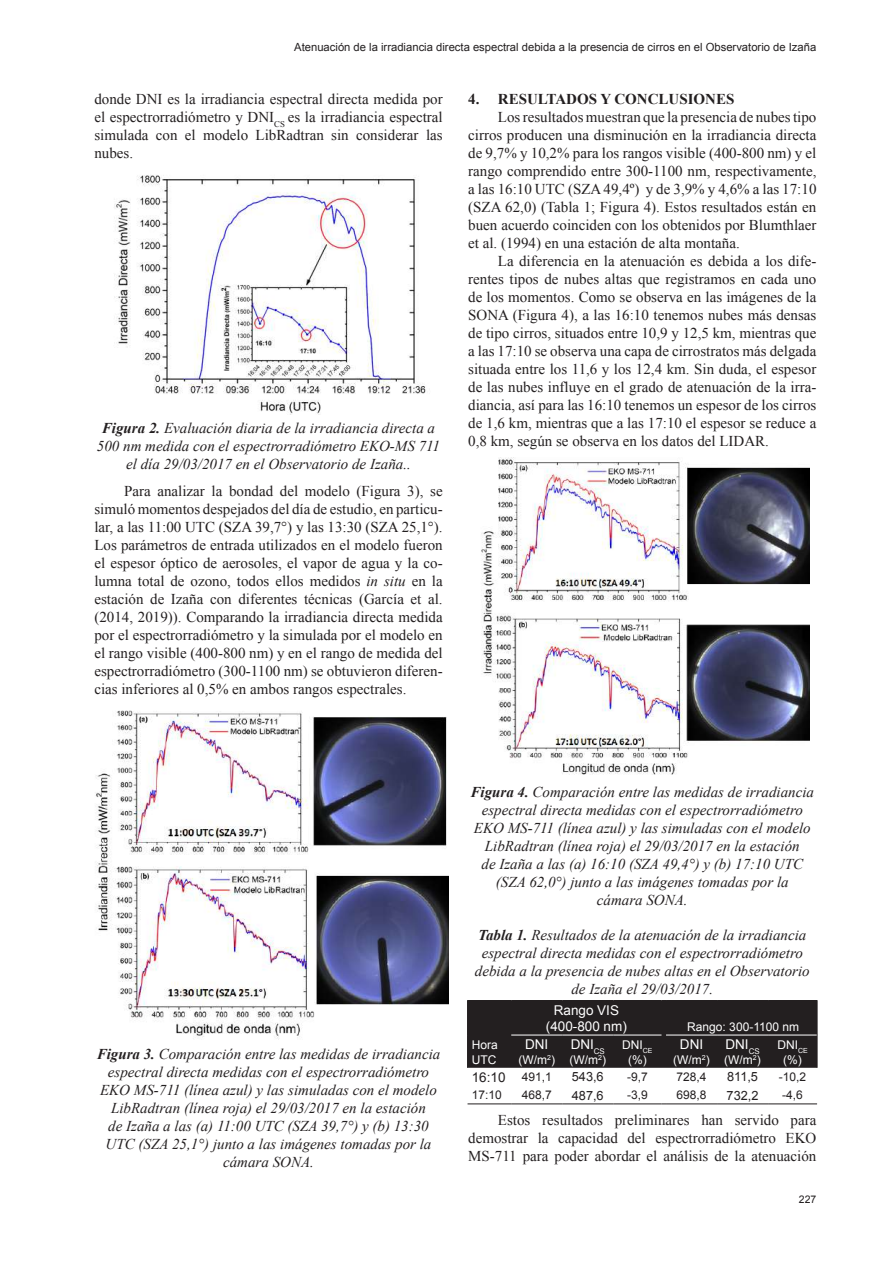
<style>
.page{position:relative;width:893px;height:1263px;background:#fff}
.page>*{position:absolute;margin:0;border:0;box-sizing:border-box;transform-origin:0 0}
.t1{font:15px/18px "Times New Roman";color:#231f20;text-align:justify}
.t2{font:italic 15px/18px "Times New Roman";color:#231f20;text-align:center}
.t3{font:700 15px "Times New Roman";color:#231f20}
.t4{font:13.5px/16.2px "Arial";color:#fff;text-align:center}
.t5{font:13.5px "Arial";color:#231f20}
.t6{font:12.75px "Arial";color:#231f20}
.t7{font:12px/14.4px "Arial";color:#fff;text-align:center}
.t8{font:12px "Arial";color:#231f20}
.t9{font:11.25px "Arial";color:#231f20}
.t10{font:10.5px "Arial";color:#231f20}
.s1{font-weight:700}
.s2{font-style:italic}
.s3{font-size:12px}
</style>
<div class="page">
<img style="left:114px;top:175px;width:312px;height:239px">
<img style="left:95px;top:710px;width:353px;height:330px">
<img style="left:481px;top:457px;width:328px;height:318px">
<hr style="left:467px;top:1000px;width:44px;height:1px;background:#231f20">
<hr style="left:467px;top:1001px;width:1px;height:34px;background:#231f20">
<div style="left:468px;top:1000px;width:349px;height:68px;background:#231f20"></div>
<hr style="left:666px;top:1000px;width:51px;height:1px;background:#231f20">
<hr style="left:717px;top:1000px;width:51px;height:1px;background:#231f20">
<hr style="left:768px;top:1000px;width:49px;height:1px;background:#231f20">
<hr style="left:817px;top:1001px;width:1px;height:34px;background:#231f20">
<hr style="left:467px;top:1035px;width:1px;height:33px;background:#231f20">
<hr style="left:817px;top:1035px;width:1px;height:33px;background:#231f20">
<hr style="left:468px;top:1103px;width:43px;height:1px;background:#231f20">
<hr style="left:511px;top:1103px;width:51px;height:1px;background:#231f20">
<hr style="left:562px;top:1103px;width:51px;height:1px;background:#231f20">
<hr style="left:613px;top:1103px;width:48px;height:1px;background:#231f20">
<hr style="left:666px;top:1103px;width:51px;height:1px;background:#231f20">
<hr style="left:717px;top:1103px;width:51px;height:1px;background:#231f20">
<hr style="left:768px;top:1103px;width:49px;height:1px;background:#231f20">
<hr style="left:511px;top:1035px;width:51px;height:1px;background:#fff">
<hr style="left:562px;top:1035px;width:51px;height:1px;background:#fff">
<hr style="left:613px;top:1035px;width:48px;height:1px;background:#fff">
<hr style="left:666px;top:1035px;width:51px;height:1px;background:#fff">
<hr style="left:717px;top:1035px;width:51px;height:1px;background:#fff">
<hr style="left:768px;top:1035px;width:49px;height:1px;background:#fff">
<p class="t9" style="left:294px;top:40px;width:524px">Atenuación de la irradiancia directa espectral debida a la presencia de cirros en el Observatorio de Izaña</p>
<p class="t1" style="left:94px;top:90px;width:350px">donde DNI es la irradiancia espectral directa medida por el espectrorradiómetro y DNI<sub>CS</sub> es la irradiancia espectral simulada con el modelo LibRadtran sin considerar las nubes.</p>
<p class="t2" style="left:97px;top:418px;width:345px"><span class="s1">Figura 2.</span> Evaluación diaria de la irradiancia directa a<br>500 nm medida con el espectrorradiómetro EKO-MS 711 el día 29/03/2017 en el Observatorio de Izaña..</p>
<p class="t1" style="left:94px;top:481px;width:350px;text-indent:30px">Para analizar la bondad del modelo (Figura 3), se simuló momentos despejados del día de estudio, en particu&shy;lar, a las 11:00 UTC (SZA 39,7°) y las 13:30 (SZA 25,1°).<br>Los parámetros de entrada utilizados en el modelo fueron el espesor óptico de aerosoles, el vapor de agua y la co&shy;lumna total de ozono, todos ellos medidos <span class="s2">in situ</span> en la estación de Izaña con diferentes técnicas (García et al. (2014, 2019)). Comparando la irradiancia directa medida por el espectrorradiómetro y la simulada por el modelo en el rango visible (400-800 nm) y en el rango de medida del espectrorradiómetro (300-1100 nm) se obtuvieron diferen&shy;cias inferiores al 0,5% en ambos rangos espectrales.</p>
<p class="t3" style="left:468px;top:88px;width:268px">4. RESULTADOS Y CONCLUSIONES</p>
<p class="t1" style="left:468px;top:107px;width:350px;text-indent:30px">Los resultados muestran que la presencia de nubes tipo cirros producen una disminución en la irradiancia directa de 9,7% y 10,2% para los rangos visible (400-800 nm) y el rango comprendido entre 300-1100 nm, respectivamente, a las 16:10 UTC (SZA 49,4º) y de 3,9% y 4,6% a las 17:10 (SZA 62,0) (Tabla 1; Figura 4). Estos resultados están en buen acuerdo coinciden con los obtenidos por Blumthlaer et al. (1994) en una estación de alta montaña.</p>
<p class="t1" style="left:468px;top:251px;width:350px;text-indent:30px">La diferencia en la atenuación es debida a los dife&shy;rentes tipos de nubes altas que registramos en cada uno de los momentos. Como se observa en las imágenes de la SONA (Figura 4), a las 16:10 tenemos nubes más densas de tipo cirros, situados entre 10,9 y 12,5 km, mientras que a las 17:10 se observa una capa de cirrostratos más delgada situada entre los 11,6 y los 12,4 km. Sin duda, el espesor de las nubes influye en el grado de atenuación de la irra&shy;diancia, así para las 16:10 tenemos un espesor de los cirros de 1,6 km, mientras que a las 17:10 el espesor se reduce a 0,8 km, según se observa en los datos del LIDAR.</p>
<p class="t2" style="left:97px;top:1044px;width:345px"><span class="s1">Figura 3.</span> Comparación entre las medidas de irradiancia espectral directa medidas con el espectrorradiómetro EKO MS-711 (línea azul) y las simuladas con el modelo LibRadtran (línea roja) el 29/03/2017 en la estación<br>de Izaña a las (a) 11:00 UTC (SZA 39,7°) y (b) 13:30<br>UTC (SZA 25,1°) junto a las imágenes tomadas por la cámara SONA.</p>
<p class="t2" style="left:470px;top:782px;width:345px"><span class="s1">Figura 4.</span> Comparación entre las medidas de irradiancia espectral directa medidas con el espectrorradiómetro EKO MS-711 (línea azul) y las simuladas con el modelo LibRadtran (línea roja) el 29/03/2017 en la estación<br>de Izaña a las (a) 16:10 (SZA 49,4°) y (b) 17:10 UTC (SZA 62,0°) junto a las imágenes tomadas por la<br>cámara SONA.</p>
<p class="t2" style="left:475px;top:926px;width:336px"><span class="s1">Tabla 1.</span> Resultados de la atenuación de la irradiancia espectral directa medidas con el espectrorradiómetro debida a la presencia de nubes altas en el Observatorio de Izaña el 29/03/2017.</p>
<p class="t7" style="left:472px;top:1038px;width:28px;text-align:left">Hora<br>UTC</p>
<p class="t4" style="left:546px;top:1002px;width:83px">Rango VIS (400-800 nm)</p>
<p class="t7" style="left:687px;top:1019px;width:113px">Rango: 300-1100 nm</p>
<p class="t4" style="left:525px;top:1036px;width:25px">DNI</p>
<p class="t7" style="left:518px;top:1052px;width:38px">(W/m<sup>2</sup>)</p>
<p class="t4" style="left:571px;top:1036px;width:36px">DNI<sub>CS</sub></p>
<p class="t7" style="left:569px;top:1052px;width:38px">(W/m<sup>2</sup>)</p>
<p class="t7" style="left:622px;top:1038px;width:32px">DNI<sub>CE </sub>(%)</p>
<p class="t4" style="left:680px;top:1036px;width:25px">DNI</p>
<p class="t7" style="left:673px;top:1052px;width:38px">(W/m<sup>2</sup>)</p>
<p class="t4" style="left:725px;top:1036px;width:36px">DNI<sub>CS</sub></p>
<p class="t7" style="left:724px;top:1052px;width:38px">(W/m<sup>2</sup>)</p>
<p class="t7" style="left:777px;top:1038px;width:32px">DNI<sub>CE </sub>(%)</p>
<p class="t5" style="left:472px;top:1068px;width:81px">16:10 <span class="s3">491,1</span></p>
<p class="t6" style="left:572px;top:1068px;width:33px">543,6</p>
<p class="t8" style="left:627px;top:1069px;width:22px">-9,7</p>
<p class="t8" style="left:676px;top:1069px;width:32px">728,4</p>
<p class="t6" style="left:727px;top:1068px;width:32px">811,5</p>
<p class="t8" style="left:779px;top:1069px;width:29px">-10,2</p>
<p class="t8" style="left:472px;top:1087px;width:32px">17:10</p>
<p class="t8" style="left:522px;top:1087px;width:32px">468,7</p>
<p class="t6" style="left:572px;top:1087px;width:33px">487,6</p>
<p class="t8" style="left:627px;top:1087px;width:22px">-3,9</p>
<p class="t8" style="left:676px;top:1087px;width:32px">698,8</p>
<p class="t6" style="left:727px;top:1087px;width:33px">732,2</p>
<p class="t8" style="left:782px;top:1087px;width:22px">-4,6</p>
<p class="t1" style="left:468px;top:1110px;width:350px;text-indent:30px">Estos resultados preliminares han servido para demostrar la capacidad del espectrorradiómetro EKO MS-711 para poder abordar el análisis de la atenuación</p>
<p class="t10" style="left:799px;top:1192px;width:19px">227</p>
</div>
